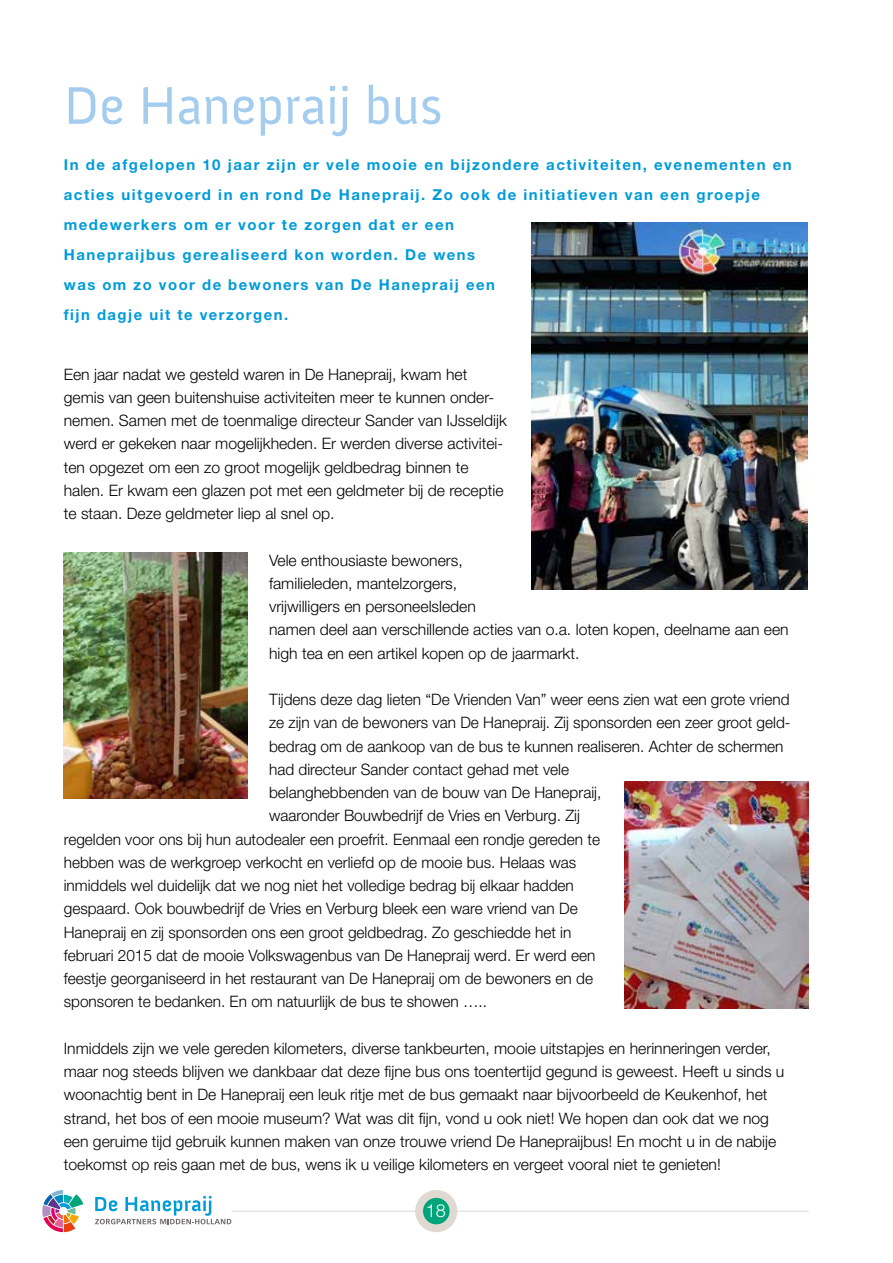
<style>
.page{position:relative;width:893px;height:1263px;background:#fff}
.page>*{position:absolute;margin:0;border:0;box-sizing:border-box;transform-origin:0 0}
.t1{font:54px "Anivers";color:#a3ccee}
.t2{font:300 18px "Helvetica Neue LT Std";color:#fff}
.t3{font:300 15.75px/23.2px "Helvetica Neue LT Std";color:#000}
.t4{font:700 15px/30px "Helvetica Neue LT Std";letter-spacing:.1em;color:#009bd9}
</style>
<div class="page">
<hr style="left:231px;top:1211px;width:578px;height:1px;background:#dfd9d1">
<svg style="left:42px;top:1190px;width:41px;height:42px"></svg>
<svg style="left:95px;top:1196px;width:136px;height:28px"></svg>
<svg style="left:413px;top:1190px;width:46px;height:42px"></svg>
<img style="left:64px;top:553px;width:184px;height:245px">
<img style="left:532px;top:222px;width:275px;height:368px">
<img style="left:625px;top:781px;width:184px;height:227px">
<h1 class="t1" style="left:64px;top:76px;width:380px">De Hanepraij bus</h1>
<p class="t4" style="left:64px;top:150px;width:729px">In de afgelopen 10 jaar zijn er vele mooie en bijzondere activiteiten, evenementen en acties uitgevoerd in en rond De Hanepraij. Zo ook de initiatieven van een groepje medewerkers om er voor te zorgen dat er een<br>Hanepraijbus gerealiseerd kon worden. De wens<br>was om zo voor de bewoners van De Hanepraij een<br>fijn dagje uit te verzorgen.</p>
<p class="t3" style="left:64px;top:362px;width:445px">Een jaar nadat we gesteld waren in De Hanepraij, kwam het gemis van geen buitenshuise activiteiten meer te kunnen onder&shy;nemen. Samen met de toenmalige directeur Sander van IJsseldijk werd er gekeken naar mogelijkheden. Er werden diverse activitei&shy;ten opgezet om een zo groot mogelijk geldbedrag binnen te halen. Er kwam een glazen pot met een geldmeter bij de receptie te staan. Deze geldmeter liep al snel op.</p>
<p class="t3" style="left:269px;top:548px;width:521px">Vele enthousiaste bewoners,<br>familieleden, mantelzorgers,<br>vrijwilligers en personeelsleden<br>namen deel aan verschillende acties van o.a. loten kopen, deelname aan een high tea en een artikel kopen op de jaarmarkt.</p>
<p class="t3" style="left:269px;top:687px;width:522px">Tijdens deze dag lieten “De Vrienden Van” weer eens zien wat een grote vriend</p>
<p class="t3" style="left:269px;top:711px;width:521px">ze zijn van de bewoners van De Hanepraij. Zij sponsorden een zeer groot geld-</p>
<p class="t3" style="left:269px;top:734px;width:516px">bedrag om de aankoop van de bus te kunnen realiseren. Achter de schermen</p>
<p class="t3" style="left:269px;top:757px;width:301px">had directeur Sander contact gehad met vele</p>
<p class="t3" style="left:269px;top:780px;width:334px">belanghebbenden van de bouw van De Hanepraij,</p>
<p class="t3" style="left:269px;top:804px;width:312px">waaronder Bouwbedrijf de Vries en Verburg. Zij</p>
<p class="t3" style="left:64px;top:827px;width:538px">regelden voor ons bij hun autodealer een proefrit. Eenmaal een rondje gereden te</p>
<p class="t3" style="left:64px;top:850px;width:514px">hebben was de werkgroep verkocht en verliefd op de mooie bus. Helaas was</p>
<p class="t3" style="left:64px;top:873px;width:512px">inmiddels wel duidelijk dat we nog niet het volledige bedrag bij elkaar hadden</p>
<p class="t3" style="left:64px;top:897px;width:515px">gespaard. Ook bouwbedrijf de Vries en Verburg bleek een ware vriend van De</p>
<p class="t3" style="left:64px;top:920px;width:509px">Hanepraij en zij sponsorden ons een groot geldbedrag. Zo geschiedde het in</p>
<p class="t3" style="left:64px;top:943px;width:533px">februari 2015 dat de mooie Volkswagenbus van De Hanepraij werd. Er werd een</p>
<p class="t3" style="left:64px;top:966px;width:531px">feestje georganiseerd in het restaurant van De Hanepraij om de bewoners en de</p>
<p class="t3" style="left:64px;top:990px;width:425px">sponsoren te bedanken. En om natuurlijk de bus te showen …..</p>
<p class="t3" style="left:64px;top:1036px;width:722px">Inmiddels zijn we vele gereden kilometers, diverse tankbeurten, mooie uitstapjes en herinneringen verder, maar nog steeds blijven we dankbaar dat deze fijne bus ons toentertijd gegund is geweest. Heeft u sinds u woonachtig bent in De Hanepraij een leuk ritje met de bus gemaakt naar bijvoorbeeld de Keukenhof, het strand, het bos of een mooie museum? Wat was dit fijn, vond u ook niet! We hopen dan ook dat we nog een geruime tijd gebruik kunnen maken van onze trouwe vriend De Hanepraijbus! En mocht u in de nabije toekomst op reis gaan met de bus, wens ik u veilige kilometers en vergeet vooral niet te genieten!</p>
<p class="t2" style="left:426px;top:1199px;width:22px">18</p>
</div>
